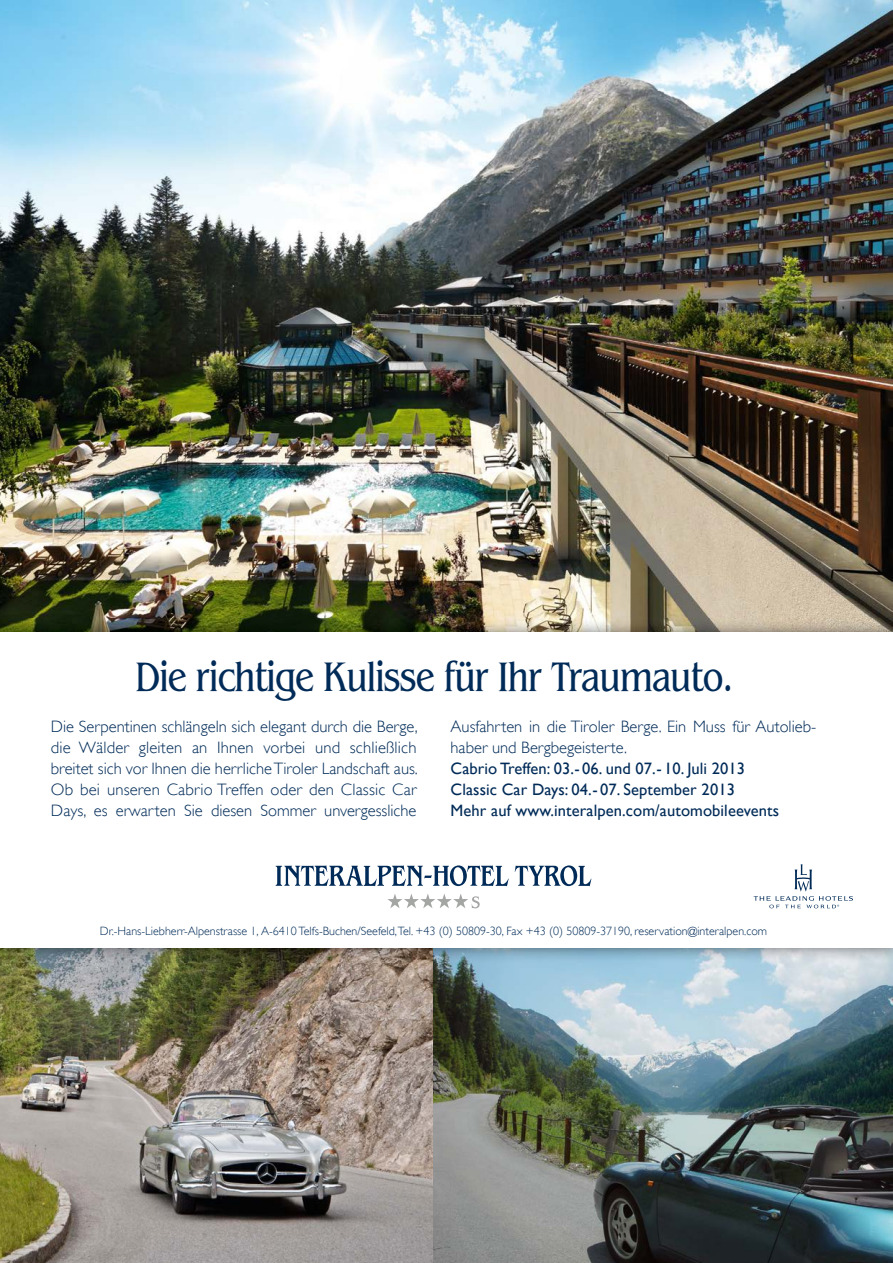
<style>
.page{position:relative;width:893px;height:1263px;background:#fff}
.page>*{position:absolute;margin:0;border:0;box-sizing:border-box;transform-origin:0 0}
.t1{font:40.5px "Benguiat Condensed BSK";color:#002b58}
.t2{font:300 16.5px/21px "Gill Sans";color:#002b58;text-align:justify}
.t3{font:16.5px/21px "Gill Sans";letter-spacing:.005em;color:#002b58}
.t4{font:300 12px "Gill Sans";color:#002b58}
.s1{font-weight:300}
</style>
<div class="page">
<img style="left:0;top:948px;width:434px;height:315px">
<img style="left:434px;top:948px;width:459px;height:315px">
<img style="left:0;top:0;width:893px;height:632px">
<img style="left:331px;top:948px;width:358px;height:14px">
<svg style="left:276px;top:865px;width:315px;height:21px"></svg>
<svg style="left:387px;top:894px;width:93px;height:14px"></svg>
<svg style="left:754px;top:864px;width:99px;height:44px"></svg>
<p class="t1" style="left:135px;top:654px;width:598px">Die richtige Kulisse für Ihr Traumauto.</p>
<p class="t2" style="left:51px;top:716px;width:368px">Die Serpentinen schlängeln sich elegant durch die Berge, die Wälder gleiten an Ihnen vorbei und schließlich breitet sich vor Ihnen die herrliche Tiroler Landschaft aus.<br>Ob bei unseren Cabrio Treffen oder den Classic Car Days, es erwarten Sie diesen Sommer unvergessliche</p>
<p class="t3" style="left:451px;top:716px;width:367px"><span class="s1">Ausfahrten in die Tiroler Berge. Ein Muss für Autolieb&shy;haber und Bergbegeisterte.<br></span>Cabrio Treffen: 03.- 06. und 07.- 10. Juli 2013<br>Classic Car Days: 04.- 07. September 2013<br>Mehr auf www.interalpen.com/automobileevents</p>
<p class="t4" style="left:100px;top:924px;width:669px">Dr.-Hans-Liebherr-Alpenstrasse 1, A-6410 Telfs-Buchen/Seefeld,Tel. +43 (0) 50809-30, Fax +43 (0) 50809-37190, reservation@interalpen.com</p>
</div>
